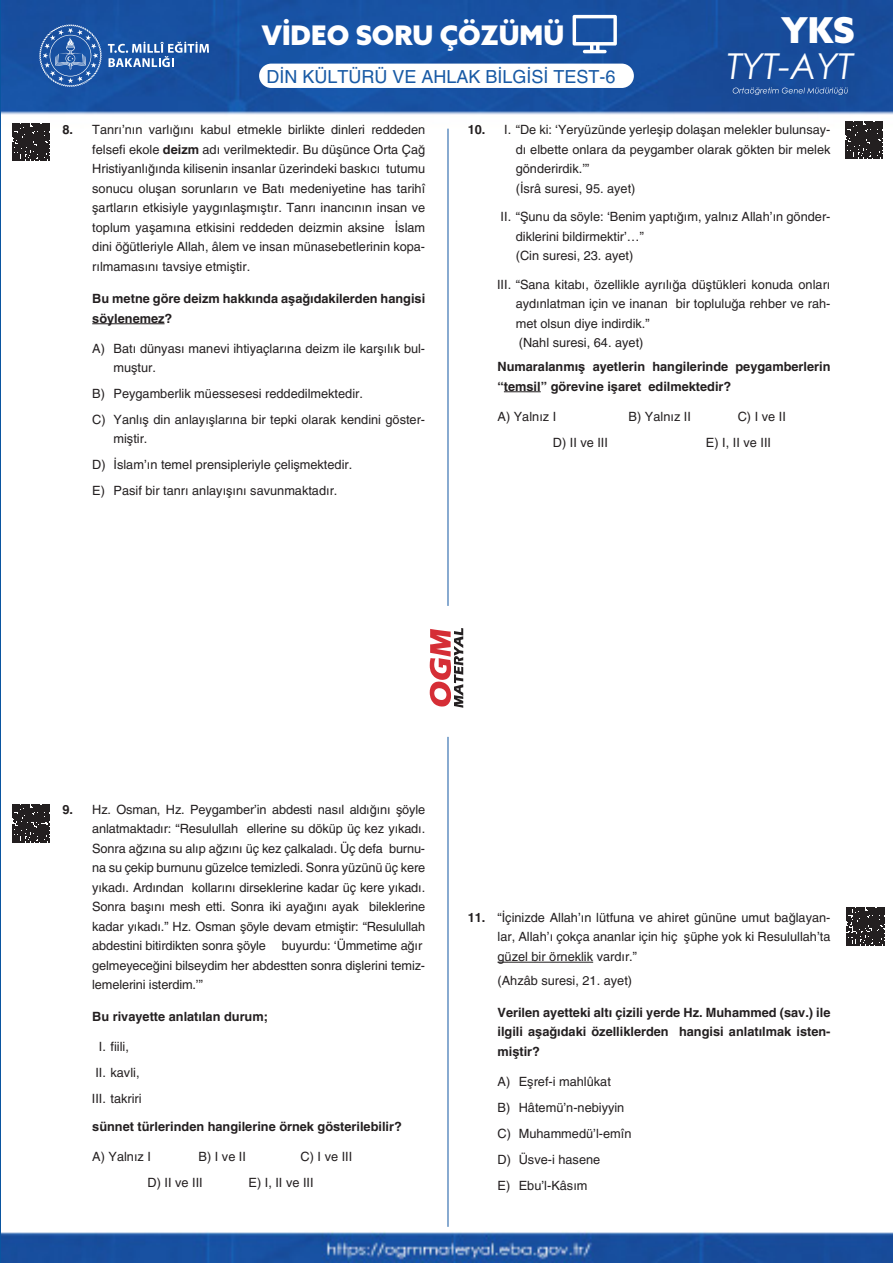
<style>
.page{position:relative;width:893px;height:1263px;background:#fff}
.page>*{position:absolute;margin:0;border:0;box-sizing:border-box;transform-origin:0 0}
.t1{font:italic 35.7px "Century Gothic";color:#fff}
.t2{font:900 35.7px "Azo Sans";color:#fff}
.t3{font:900 27px "Azo Sans";color:#fff}
.t4{font:18px "Helveticasinav";color:#185aa5}
.SORU__NORMAL{font:12.75px/19.5px "Helveticasinav";letter-spacing:-.01em;color:#231f20;text-align:justify}
.I__II__III__Y{font:12.75px/19.5px "Helveticasinav";color:#231f20;text-align:justify}
.CEVAP_5_Lİ__Y{font:12.75px/19.5px "Helveticasinav";color:#231f20}
.SORU__Y{font:700 12.75px/19.5px "Helveticasinav";color:#231f20}
.CEVAP_3_LÜ__Y{font:12.75px "Helveticasinav";color:#231f20}
.s1{font-weight:700}
</style>
<div class="page">
<img style="left:2px;top:0;width:891px;height:1263px">
<hr style="left:448px;top:129px;width:1px;height:477px;background:#1358a3">
<hr style="left:448px;top:737px;width:1px;height:490px;background:#1358a3">
<svg style="left:39px;top:24px;width:63px;height:63px;background:#3a6bb0"></svg>
<svg style="left:108px;top:42px;width:101px;height:25px;background:#5780bb"></svg>
<svg style="left:430px;top:627px;width:33px;height:81px"></svg>
<svg style="left:733px;top:87px;width:115px;height:8px"></svg>
<div style="left:259px;top:64px;width:375px;height:24px;background:#fff;border-radius:12px"></div>
<svg style="left:573px;top:15px;width:44px;height:38px"></svg>
<hr style="left:92px;top:323px;width:73px;height:1px;background:#231f20">
<hr style="left:504px;top:391px;width:37px;height:1px;background:#231f20">
<hr style="left:497px;top:962px;width:96px;height:1px;background:#231f20">
<svg style="left:12px;top:123px;width:38px;height:38px"></svg>
<svg style="left:12px;top:805px;width:38px;height:37px"></svg>
<svg style="left:845px;top:121px;width:38px;height:38px"></svg>
<svg style="left:847px;top:907px;width:38px;height:38px"></svg>
<h2 class="t3" style="left:262px;top:17px;width:304px">VİDEO SORU ÇÖZÜMÜ</h2>
<h3 class="t4" style="left:266px;top:66px;width:351px">DİN KÜLTÜRÜ VE AHLAK BİLGİSİ TEST-6</h3>
<h1 class="t2" style="left:781px;top:6px;width:75px">YKS</h1>
<h1 class="t1" style="left:727px;top:41px;width:128px">TYT-AYT</h1>
<p class="SORU__NORMAL" style="left:92px;top:120px;width:334px;text-indent:-30px"><span class="s1">8.</span> Tanrı’nın varlığını kabul etmekle birlikte dinleri reddeden felsefi ekole <span class="s1">deizm</span> adı verilmektedir. Bu düşünce Orta Çağ Hristiyanlığında kilisenin insanlar üzerindeki baskıcı tutumu sonucu oluşan sorunların ve Batı medeniyetine has tarihî şartların etkisiyle yaygınlaşmıştır. Tanrı inancının insan ve toplum yaşamına etkisini reddeden deizmin aksine İslam dini öğütleriyle Allah, âlem ve insan münasebetlerinin kopa&shy;rılmamasını tavsiye etmiştir.</p>
<p class="SORU__Y" style="left:92px;top:289px;width:334px">Bu metne göre deizm hakkında aşağıdakilerden hangisi söylenemez?</p>
<p class="CEVAP_5_Lİ__Y" style="left:114px;top:338px;width:313px;text-indent:-21px">A) Batı dünyası manevi ihtiyaçlarına deizm ile karşılık bul&shy;muştur.</p>
<p class="CEVAP_5_Lİ__Y" style="left:92px;top:384px;width:272px">B) Peygamberlik müessesesi reddedilmektedir.</p>
<p class="CEVAP_5_Lİ__Y" style="left:114px;top:410px;width:313px;text-indent:-21px">C) Yanlış din anlayışlarına bir tepki olarak kendini göster&shy;miştir.</p>
<p class="CEVAP_5_Lİ__Y" style="left:92px;top:455px;width:262px">D) İslam’ın temel prensipleriyle çelişmektedir.</p>
<p class="CEVAP_5_Lİ__Y" style="left:92px;top:481px;width:247px">E) Pasif bir tanrı anlayışını savunmaktadır.</p>
<p class="I__II__III__Y" style="left:516px;top:120px;width:316px;text-indent:-48px"><span class="s1">10.</span> I. “De ki: ‘Yeryüzünde yerleşip dolaşan melekler bulunsay&shy;dı elbette onlara da peygamber olarak gökten bir melek gönderirdik.’”</p>
<p class="I__II__III__Y" style="left:516px;top:179px;width:121px">(İsrâ suresi, 95. ayet)</p>
<p class="I__II__III__Y" style="left:516px;top:207px;width:316px;text-indent:-15px">II. “Şunu da söyle: ‘Benim yaptığım, yalnız Allah’ın gönder&shy;diklerini bildirmektir’…”</p>
<p class="I__II__III__Y" style="left:516px;top:246px;width:119px">(Cin suresi, 23. ayet)</p>
<p class="I__II__III__Y" style="left:516px;top:275px;width:316px;text-indent:-19px">III. “Sana kitabı, özellikle ayrılığa düştükleri konuda onları aydınlatman için ve inanan bir topluluğa rehber ve rah&shy;met olsun diye indirdik.”</p>
<p class="SORU__NORMAL" style="left:519px;top:333px;width:126px">(Nahl suresi, 64. ayet)</p>
<p class="SORU__Y" style="left:497px;top:357px;width:334px">Numaralanmış ayetlerin hangilerinde peygamberlerin “temsil” görevine işaret edilmektedir?</p>
<p class="CEVAP_3_LÜ__Y" style="left:497px;top:409px;width:60px">A) Yalnız I</p>
<p class="CEVAP_3_LÜ__Y" style="left:629px;top:409px;width:64px">B) Yalnız II</p>
<p class="CEVAP_3_LÜ__Y" style="left:738px;top:409px;width:50px">C) I ve II</p>
<p class="CEVAP_3_LÜ__Y" style="left:553px;top:435px;width:57px">D) II ve III</p>
<p class="CEVAP_3_LÜ__Y" style="left:706px;top:435px;width:67px">E) I, II ve III</p>
<p class="SORU__NORMAL" style="left:92px;top:799px;width:334px;text-align:left;text-indent:-30px"><span class="s1">9.</span> Hz. Osman, Hz. Peygamber’in abdesti nasıl aldığını şöyle anlatmaktadır: “Resulullah ellerine su döküp üç kez yıkadı.<br>Sonra ağzına su alıp ağzını üç kez çalkaladı. Üç defa burnu&shy;na su çekip burnunu güzelce temizledi. Sonra yüzünü üç kere yıkadı. Ardından kollarını dirseklerine kadar üç kere yıkadı.<br>Sonra başını mesh etti. Sonra iki ayağını ayak bileklerine kadar yıkadı.” Hz. Osman şöyle devam etmiştir: “Resulullah abdestini bitirdikten sonra şöyle buyurdu: ‘Ümmetime ağır gelmeyeceğini bilseydim her abdestten sonra dişlerini temiz&shy;lemelerini isterdim.’”</p>
<p class="SORU__Y" style="left:92px;top:1007px;width:177px">Bu rivayette anlatılan durum;</p>
<p class="I__II__III__Y" style="left:99px;top:1037px;width:31px">I. fiili,</p>
<p class="I__II__III__Y" style="left:95px;top:1063px;width:46px">II. kavli,</p>
<p class="I__II__III__Y" style="left:92px;top:1089px;width:51px">III. takriri</p>
<p class="SORU__Y" style="left:92px;top:1117px;width:311px">sünnet türlerinden hangilerine örnek gösterilebilir?</p>
<p class="CEVAP_3_LÜ__Y" style="left:92px;top:1149px;width:60px">A) Yalnız I</p>
<p class="CEVAP_3_LÜ__Y" style="left:199px;top:1149px;width:49px">B) I ve II</p>
<p class="CEVAP_3_LÜ__Y" style="left:301px;top:1149px;width:53px">C) I ve III</p>
<p class="CEVAP_3_LÜ__Y" style="left:148px;top:1175px;width:57px">D) II ve III</p>
<p class="CEVAP_3_LÜ__Y" style="left:248px;top:1175px;width:67px">E) I, II ve III</p>
<p class="SORU__NORMAL" style="left:497px;top:908px;width:334px;text-indent:-30px"><span class="s1">11.</span> “İçinizde Allah’ın lütfuna ve ahiret gününe umut bağlayan&shy;lar, Allah’ı çokça ananlar için hiç şüphe yok ki Resulullah’ta güzel bir örneklik vardır.”</p>
<p class="SORU__NORMAL" style="left:497px;top:970px;width:136px">(Ahzâb suresi, 21. ayet)</p>
<p class="SORU__Y" style="left:497px;top:1003px;width:334px;text-align:justify">Verilen ayetteki altı çizili yerde Hz. Muhammed (sav.) ile ilgili aşağıdaki özelliklerden hangisi anlatılmak isten&shy;miştir?</p>
<p class="CEVAP_5_Lİ__Y" style="left:497px;top:1072px;width:115px">A) Eşref-i mahlûkat</p>
<p class="CEVAP_5_Lİ__Y" style="left:497px;top:1098px;width:128px">B) Hâtemü’n-nebiyyin</p>
<p class="CEVAP_5_Lİ__Y" style="left:497px;top:1124px;width:135px">C) Muhammedü’l-emîn</p>
<p class="CEVAP_5_Lİ__Y" style="left:497px;top:1149px;width:104px">D) Üsve-i hasene</p>
<p class="CEVAP_5_Lİ__Y" style="left:497px;top:1175px;width:91px">E) Ebu’l-Kâsım</p>
</div>
